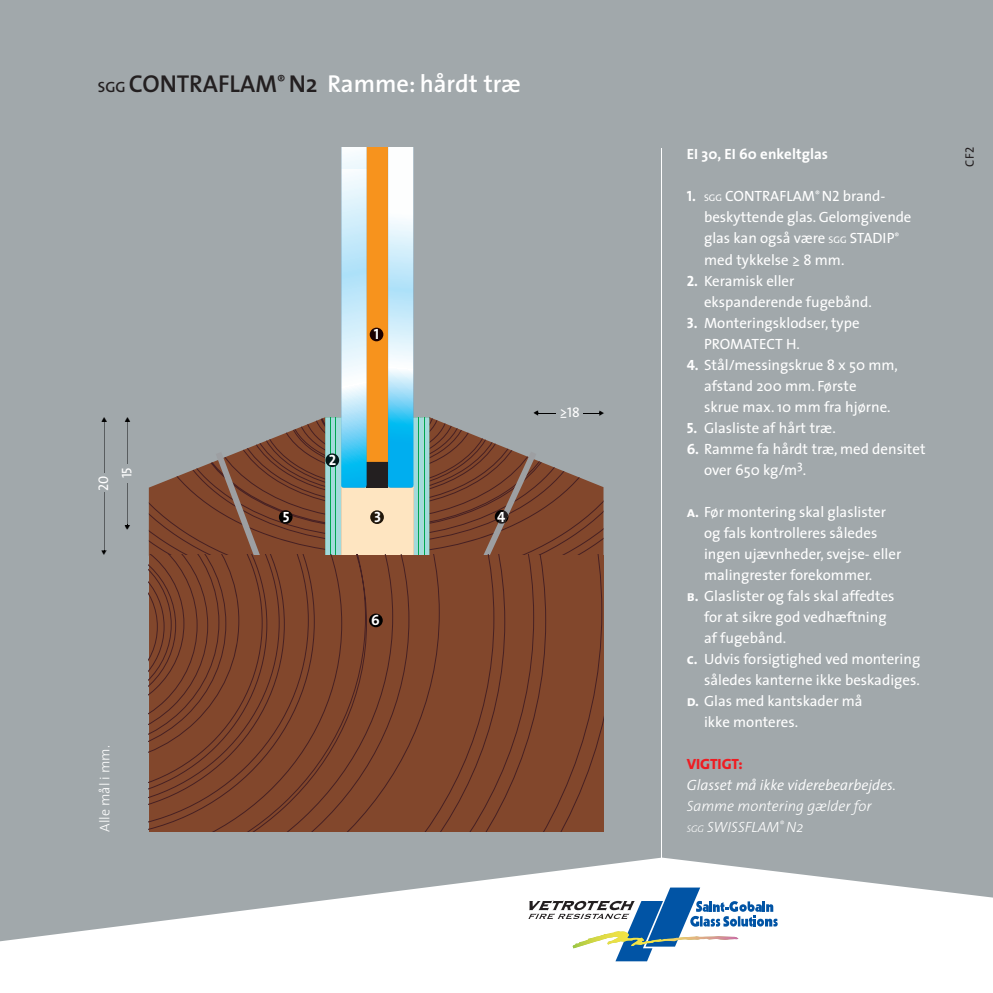
<style>
.page{position:relative;width:993px;height:993px;background:#fff}
.page>*{position:absolute;margin:0;border:0;box-sizing:border-box;transform-origin:0 0}
.t1{font:600 24.5px "The Sans";color:#fff}
.t2{font:14.88px/21px "The Sans";color:#fff}
.t3{font:italic 300 14.88px/21px "The Sans";color:#fff}
.t4{font:italic 300 14.88px "The Sans";color:#fff}
.t5{font:700 14.88px "The Sans";letter-spacing:.005em;color:#fff}
.t6{font:800 14.88px "The Sans";letter-spacing:-.005em;color:#ee1d23}
.t7{font:14.88px "The Sans Bold Caps";color:#fff}
.t8{font:300 14px "The Sans";color:#fff}
.t9{font:14px "The Sans Caps";color:#fff}
.t10{font:12.25px "The Sans Caps";color:#231f20}
.s1{font-size:14.88px;color:#231f20}
.s2{color:#231f20}
.s3{font-family:"The Sans Bold Caps"}
.s4{font-size:9.62px}
.s5{font-family:"The Sans Caps"}
</style>
<div class="page">
<div style="left:0;top:0;width:992px;height:955px;background:#a1a8ab"></div>
<svg style="left:0;top:857px;width:992px;height:105px;fill:#fff"></svg>
<svg style="left:528px;top:887px;width:249px;height:73px;background:#bdcfdc"></svg>
<hr style="left:661px;top:148px;width:1px;height:723px;background:#fff">
<hr style="left:104px;top:422px;width:1px;height:51px;background:#000">
<hr style="left:104px;top:492px;width:1px;height:58px;background:#000">
<hr style="left:127px;top:422px;width:1px;height:42px;background:#000">
<hr style="left:127px;top:482px;width:1px;height:42px;background:#000">
<svg style="left:149px;top:417px;width:454px;height:137px"></svg>
<svg style="left:216px;top:451px;width:320px;height:103px;background:#7d4832"></svg>
<svg style="left:149px;top:554px;width:454px;height:276px;background:#7e442b"></svg>
<div style="left:369px;top:613px;width:13px;height:14px;background:#000;border-radius:50%"></div>
<svg style="left:494px;top:510px;width:14px;height:13px"></svg>
<svg style="left:279px;top:510px;width:13px;height:13px"></svg>
<svg style="left:325px;top:147px;width:104px;height:413px"></svg>
<svg style="left:538px;top:413px;width:18px;height:1px"></svg>
<svg style="left:583px;top:413px;width:17px;height:1px"></svg>
<h1 class="t1" style="left:98px;top:63px;width:424px"><span class="s1">SGG</span> <span class="s2">CONTRAFLAM</span><sup>®</sup> <span class="s2">N2</span> Ramme: hårdt træ</h1>
<p class="t9" style="left:92px;top:491px;width:17px;rotate:-90deg">20</p>
<p class="t9" style="left:115px;top:478px;width:13px;rotate:-90deg">15</p>
<p class="t8" style="left:93px;top:831px;width:88px;rotate:-90deg">Alle mål i mm.</p>
<p class="t7" style="left:373px;top:321px;width:7px">1</p>
<p class="t7" style="left:283px;top:504px;width:8px">5</p>
<p class="t7" style="left:328px;top:447px;width:9px">2</p>
<p class="t7" style="left:374px;top:504px;width:9px">3</p>
<p class="t7" style="left:497px;top:504px;width:10px">4</p>
<p class="t7" style="left:371px;top:607px;width:10px">6</p>
<p class="t9" style="left:559px;top:400px;width:22px">≥18</p>
<p class="t5" style="left:686px;top:142px;width:143px">EI 30, EI 60 enkeltglas</p>
<p class="t2" style="left:703px;top:185px;width:209px;text-indent:-17px"><span class="s3">1.</span> <span class="s4">SGG</span> CONTRAFLAM<sup>®</sup> N<span class="s5">2</span> brand&shy;beskyttende glas. Gelomgivende glas kan også være <span class="s4">SGG</span> STADIP<sup>® </sup>med tykkelse <span class="s5">≥</span> 8 mm.</p>
<p class="t2" style="left:703px;top:269px;width:169px;text-indent:-17px"><span class="s3">2.</span> Keramisk eller ekspanderende fugebånd.</p>
<p class="t2" style="left:703px;top:311px;width:157px;text-indent:-17px"><span class="s3">3.</span> Monteringsklodser, type<br>PROMATECT H.</p>
<p class="t2" style="left:703px;top:353px;width:195px;text-indent:-17px"><span class="s3">4.</span> Stål/messingskrue 8 x 50 mm, afstand 200 mm. Første<br>skrue max. 10 mm fra hjørne.</p>
<p class="t2" style="left:686px;top:416px;width:150px"><span class="s3">5.</span> Glasliste af hårt træ.</p>
<p class="t2" style="left:703px;top:437px;width:223px;text-indent:-17px"><span class="s3">6.</span> Ramme fa hårdt træ, med densitet over 650 kg/m<sup>3</sup>.</p>
<p class="t2" style="left:686px;top:500px;width:201px"><span class="s3">a.</span> Før montering skal glaslister</p>
<p class="t2" style="left:703px;top:521px;width:175px">og fals kontrolleres således</p>
<p class="t2" style="left:703px;top:542px;width:199px">ingen ujævnheder, svejse- eller</p>
<p class="t2" style="left:703px;top:563px;width:170px">malingrester forekommer.</p>
<p class="t2" style="left:686px;top:584px;width:209px"><span class="s3">b.</span> Glaslister og fals skal affedtes</p>
<p class="t2" style="left:703px;top:605px;width:184px">for at sikre god vedhæftning</p>
<p class="t2" style="left:703px;top:626px;width:84px">af fugebånd.</p>
<p class="t2" style="left:686px;top:647px;width:235px"><span class="s3">c.</span> Udvis forsigtighed ved montering</p>
<p class="t2" style="left:703px;top:668px;width:217px">således kanterne ikke beskadiges.</p>
<p class="t2" style="left:686px;top:689px;width:177px"><span class="s3">d.</span> Glas med kantskader må</p>
<p class="t2" style="left:703px;top:710px;width:96px">ikke monteres.</p>
<p class="t6" style="left:686px;top:751px;width:57px">VIGTIGT:</p>
<p class="t4" style="left:686px;top:772px;width:211px">Glasset må ikke viderebearbejdes.</p>
<p class="t3" style="left:686px;top:794px;width:186px">Samme montering gælder for<br><span class="s4">SGG</span> SWISSFLAM<sup>®</sup> N2</p>
<p class="t10" style="left:959px;top:166px;width:21px;rotate:-90deg">CF2</p>
</div>
